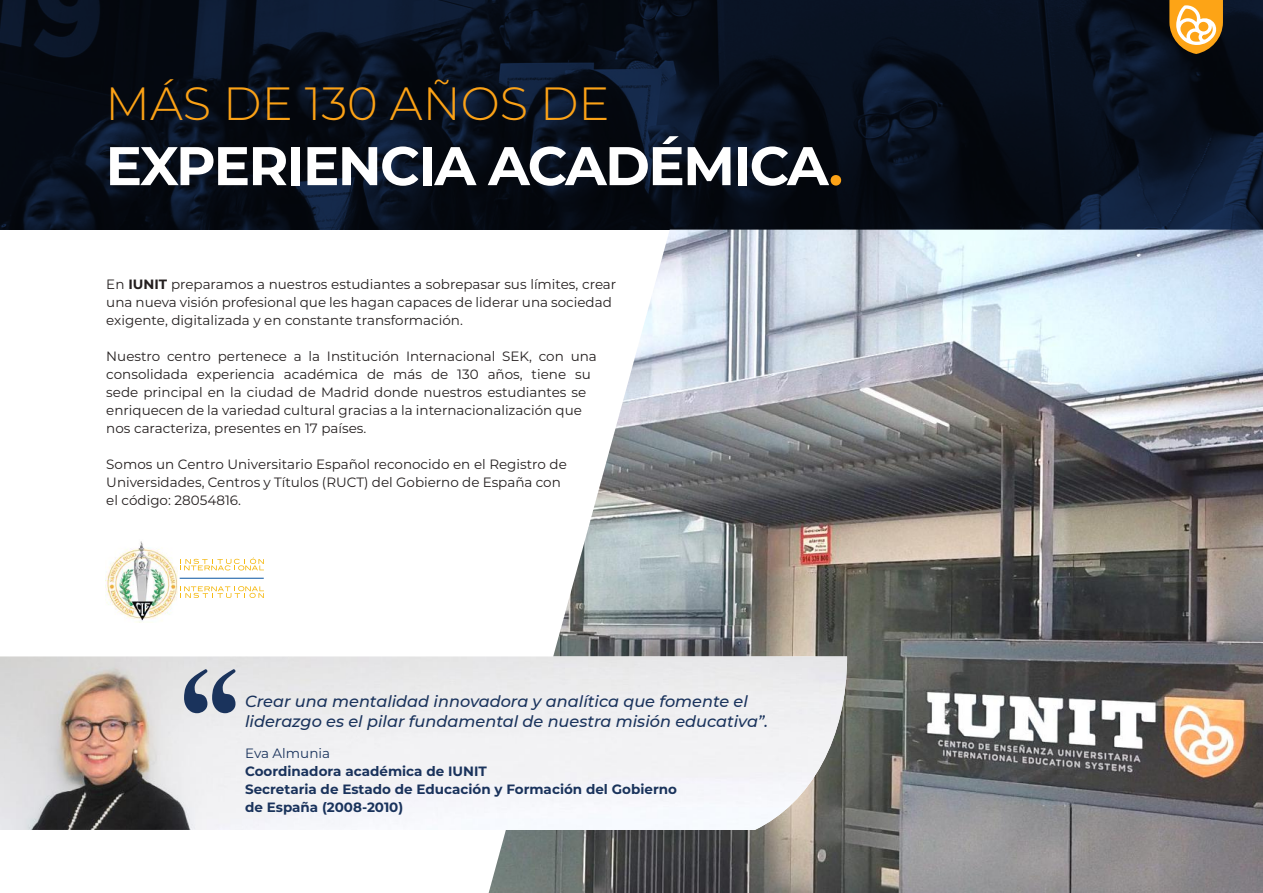
<style>
.page{position:relative;width:1263px;height:893px;background:#fff}
.page>*{position:absolute;margin:0;border:0;box-sizing:border-box;transform-origin:0 0}
.t1{font:700 54.3px "Montserrat";letter-spacing:-.03em;color:#fff}
.t2{font:300 46.5px "Montserrat";color:#fca216}
.t3{font:italic 500 16.05px/20.1px "Montserrat";color:#1a335c}
.t4{font:13.5px/18px "Montserrat";color:#241f1f}
.t5{font:700 13.5px/18px "Montserrat";color:#1a335c}
.t6{font:13.5px "Montserrat";color:#1a335c}
.s1{color:#fca216}
.s2{font-weight:700}
</style>
<div class="page">
<svg style="left:0;top:0;width:1263px;height:230px;background:#080f1d"></svg>
<svg style="left:1169px;top:0;width:54px;height:54px"></svg>
<img style="left:489px;top:230px;width:774px;height:663px">
<img style="left:0;top:656px;width:847px;height:174px">
<svg style="left:184px;top:669px;width:52px;height:44px;background:#808ca1"></svg>
<hr style="left:180px;top:578px;width:84px;height:1px;background:#0854a1">
<svg style="left:180px;top:557px;width:84px;height:13px"></svg>
<svg style="left:180px;top:586px;width:84px;height:12px"></svg>
<img style="left:106px;top:541px;width:71px;height:82px">
<h2 class="t2" style="left:106px;top:72px;width:506px">MÁS DE 130 AÑOS DE</h2>
<h1 class="t1" style="left:106px;top:127px;width:739px">EXPERIENCIA ACADÉMICA<span class="s1">.</span></h1>
<p class="t4" style="left:106px;top:275px;width:511px">En <span class="s2">IUNIT</span> preparamos a nuestros estudiantes a sobrepasar sus límites, crear una nueva visión profesional que les hagan capaces de liderar una sociedad exigente, digitalizada y en constante transformación.</p>
<p class="t4" style="left:106px;top:347px;width:492px">Nuestro centro pertenece a la Institución Internacional SEK, con una consolidada experiencia académica de más de 130 años, tiene su sede principal en la ciudad de Madrid donde nuestros estudiantes se enriquecen de la variedad cultural gracias a la internacionalización que nos caracteriza, presentes en 17 países.</p>
<p class="t4" style="left:106px;top:455px;width:462px">Somos un Centro Universitario Español reconocido en el Registro de<br>Universidades, Centros y Títulos (RUCT) del Gobierno de España con el código: 28054816.</p>
<p class="t3" style="left:245px;top:690px;width:524px">Crear una mentalidad innovadora y analítica que fomente el liderazgo es el pilar fundamental de nuestra misión educativa”.</p>
<p class="t6" style="left:245px;top:744px;width:86px">Eva Almunia</p>
<p class="t5" style="left:245px;top:762px;width:433px">Coordinadora académica de IUNIT<br>Secretaria de Estado de Educación y Formación del Gobierno de España (2008-2010)</p>
</div>
